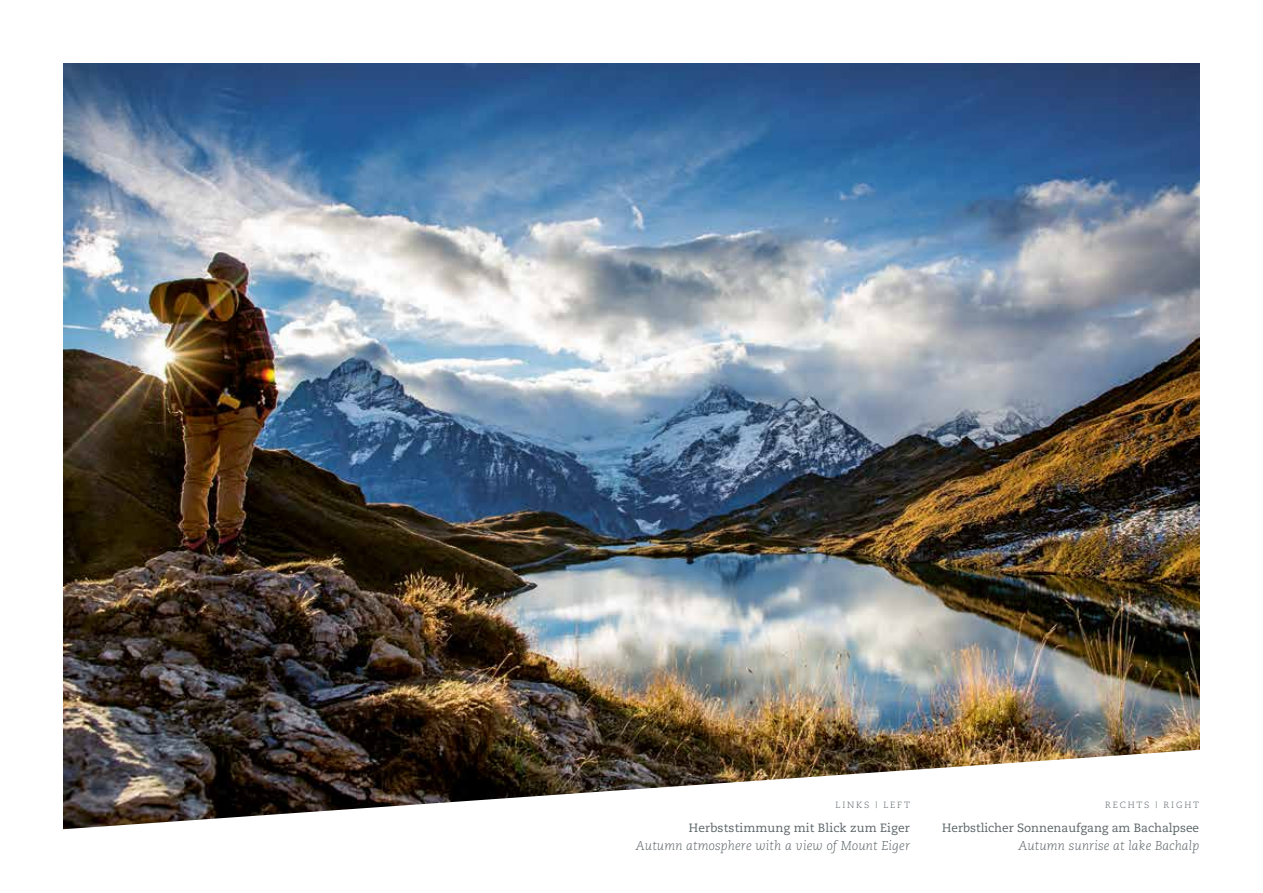
<style>
.page{position:relative;width:1263px;height:893px;background:#fff}
.page>*{position:absolute;margin:0;border:0;box-sizing:border-box;transform-origin:0 0}
.t1{font:italic 300 12.75px "Caecilia";letter-spacing:.01em;color:#5a6366}
.t2{font:12px "Caecilia";color:#5a6366}
.t3{font:300 9px "Caecilia";letter-spacing:.2em;color:#5a6366}
</style>
<div class="page">
<img style="left:64px;top:64px;width:1135px;height:681px">
<img style="left:63px;top:745px;width:1137px;height:85px">
<p class="t3" style="left:835px;top:800px;width:76px">LINKS | LEFT</p>
<p class="t2" style="left:689px;top:821px;width:223px">Herbststimmung mit Blick zum Eiger</p>
<p class="t1" style="left:635px;top:839px;width:276px">Autumn atmosphere with a view of Mount Eiger</p>
<p class="t3" style="left:1105px;top:800px;width:96px">RECHTS | RIGHT</p>
<p class="t2" style="left:942px;top:821px;width:258px">Herbstlicher Sonnenaufgang am Bachalpsee</p>
<p class="t1" style="left:1018px;top:839px;width:183px">Autumn sunrise at lake Bachalp</p>
</div>
